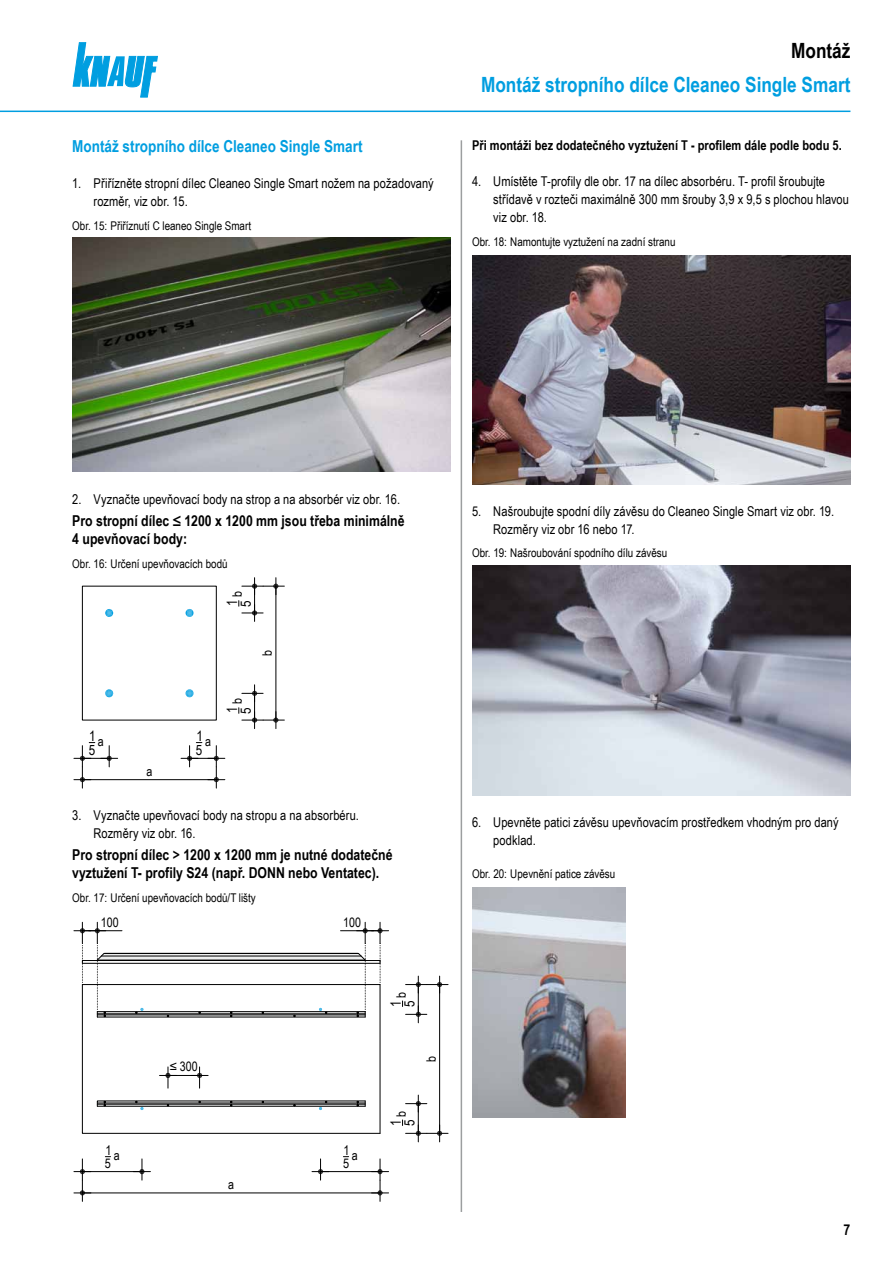
<style>
.page{position:relative;width:893px;height:1263px;background:#fff}
.page>*{position:absolute;margin:0;border:0;box-sizing:border-box;transform-origin:0 0}
.t1{font:700 21px "Arial Narrow";color:#009ee0}
.t2{font:700 21px "Arial Narrow";color:#000}
.t3{font:700 16.5px "Arial Narrow";color:#009ee0}
.t4{font:700 15px/18px "Arial Narrow";color:#000}
.t5{font:14.25px/13.6px "Arial Narrow";color:#000}
.t6{font:13.5px/18px "Arial Narrow";letter-spacing:.005em;color:#000}
.t7{font:700 13.5px "Arial Narrow";color:#000}
.t8{font:13.35px/12.8px "Arial Narrow";color:#000}
.t9{font:13.05px "Arial Narrow";color:#000}
.t10{font:12px "Arial Narrow";color:#000}
</style>
<div class="page">
<svg style="left:73px;top:43px;width:84px;height:54px"></svg>
<hr style="left:0;top:111px;width:850px;height:1px;background:#009ee0">
<hr style="left:461px;top:140px;width:1px;height:1072px;background:#9c9e9f">
<img style="left:72px;top:238px;width:379px;height:234px">
<div style="left:82px;top:586px;width:135px;height:134px;border:1px solid #000"></div>
<svg style="left:105px;top:609px;width:8px;height:8px"></svg>
<svg style="left:186px;top:609px;width:8px;height:8px"></svg>
<svg style="left:186px;top:689px;width:8px;height:8px"></svg>
<svg style="left:105px;top:689px;width:8px;height:8px"></svg>
<hr style="left:276px;top:587px;width:1px;height:132px;background:#000">
<svg style="left:239px;top:578px;width:45px;height:43px"></svg>
<svg style="left:239px;top:685px;width:45px;height:44px"></svg>
<hr style="left:83px;top:779px;width:132px;height:1px;background:#000">
<svg style="left:74px;top:742px;width:44px;height:46px"></svg>
<svg style="left:181px;top:742px;width:44px;height:46px"></svg>
<hr style="left:439px;top:985px;width:1px;height:147px;background:#000">
<svg style="left:402px;top:1095px;width:46px;height:47px"></svg>
<svg style="left:402px;top:976px;width:46px;height:47px"></svg>
<hr style="left:83px;top:1171px;width:58px;height:1px;background:#000">
<svg style="left:133px;top:1159px;width:17px;height:21px"></svg>
<hr style="left:83px;top:1193px;width:296px;height:1px;background:#000">
<svg style="left:74px;top:1159px;width:17px;height:42px"></svg>
<hr style="left:321px;top:1171px;width:58px;height:1px;background:#000">
<svg style="left:372px;top:1159px;width:17px;height:42px"></svg>
<svg style="left:312px;top:1159px;width:17px;height:21px"></svg>
<svg style="left:74px;top:922px;width:315px;height:212px"></svg>
<img style="left:472px;top:255px;width:378px;height:230px">
<img style="left:472px;top:565px;width:378px;height:230px">
<img style="left:472px;top:887px;width:153px;height:230px">
<p class="t3" style="left:72px;top:134px;width:292px">Montáž stropního dílce Cleaneo Single Smart</p>
<p class="t6" style="left:94px;top:174px;width:342px;text-indent:-21px">1. Přiřízněte stropní dílec Cleaneo Single Smart nožem na požadovaný rozměr, viz obr. 15.</p>
<p class="t10" style="left:72px;top:217px;width:180px">Obr. 15: Přiříznutí C leaneo Single Smart</p>
<h1 class="t2" style="left:791px;top:34px;width:61px">Montáž</h1>
<h1 class="t1" style="left:481px;top:69px;width:371px">Montáž stropního dílce Cleaneo Single Smart</h1>
<p class="t7" style="left:472px;top:135px;width:371px">Při montáži bez dodatečného vyztužení T - profilem dále podle bodu 5.</p>
<p class="t6" style="left:493px;top:172px;width:357px;text-indent:-21px">4. Umístěte T-profily dle obr. 17 na dílec absorbéru. T- profil šroubujte střídavě v rozteči maximálně 300 mm šrouby 3,9 x 9,5 s plochou hlavou viz obr. 18.</p>
<p class="t10" style="left:472px;top:232px;width:205px">Obr. 18: Namontujte vyztužení na zadní stranu</p>
<p class="t6" style="left:72px;top:490px;width:329px">2. Vyznačte upevňovací body na strop a na absorbér viz obr. 16.</p>
<p class="t4" style="left:72px;top:511px;width:334px">Pro stropní dílec ≤ 1200 x 1200 mm jsou třeba minimálně<br>4 upevňovací body:</p>
<p class="t10" style="left:72px;top:555px;width:157px">Obr. 16: Určení upevňovacích bodů</p>
<p class="t9" style="left:228px;top:597px;width:7px;rotate:-90deg">b</p>
<p class="t5" style="left:225px;top:607px;width:8px;rotate:-90deg">1<br>5</p>
<p class="t9" style="left:258px;top:656px;width:7px;rotate:-90deg">b</p>
<p class="t5" style="left:89px;top:728px;width:8px">1<br>5</p>
<p class="t5" style="left:196px;top:728px;width:8px">1<br>5</p>
<p class="t9" style="left:98px;top:731px;width:7px">a</p>
<p class="t9" style="left:205px;top:731px;width:7px">a</p>
<p class="t9" style="left:146px;top:761px;width:7px">a</p>
<p class="t9" style="left:228px;top:704px;width:7px;rotate:-90deg">b</p>
<p class="t5" style="left:225px;top:714px;width:8px;rotate:-90deg">1<br>5</p>
<p class="t6" style="left:94px;top:805px;width:267px;text-indent:-21px">3. Vyznačte upevňovací body na stropu a na absorbéru.<br>Rozměry viz obr. 16.</p>
<p class="t4" style="left:72px;top:845px;width:322px">Pro stropní dílec &gt; 1200 x 1200 mm je nutné dodatečné vyztužení T- profily S24 (např. DONN nebo Ventatec).</p>
<p class="t10" style="left:72px;top:888px;width:185px">Obr. 17: Určení upevňovacích bodů/T lišty</p>
<p class="t9" style="left:101px;top:912px;width:19px">100</p>
<p class="t9" style="left:343px;top:912px;width:19px">100</p>
<p class="t9" style="left:170px;top:1057px;width:30px">≤ 300</p>
<p class="t9" style="left:114px;top:1145px;width:7px">a</p>
<p class="t8" style="left:343px;top:1143px;width:8px">1<br>5</p>
<p class="t9" style="left:352px;top:1145px;width:7px">a</p>
<p class="t8" style="left:105px;top:1143px;width:8px">1<br>5</p>
<p class="t9" style="left:228px;top:1175px;width:7px">a</p>
<p class="t9" style="left:391px;top:997px;width:7px;rotate:-90deg">b</p>
<p class="t5" style="left:388px;top:1007px;width:8px;rotate:-90deg">1<br>5</p>
<p class="t9" style="left:421px;top:1062px;width:7px;rotate:-90deg">b</p>
<p class="t9" style="left:391px;top:1117px;width:7px;rotate:-90deg">b</p>
<p class="t5" style="left:388px;top:1126px;width:8px;rotate:-90deg">1<br>5</p>
<p class="t6" style="left:493px;top:501px;width:342px;text-indent:-21px">5. Našroubujte spodní díly závěsu do Cleaneo Single Smart viz obr. 19.<br>Rozměry viz obr 16 nebo 17.</p>
<p class="t10" style="left:472px;top:544px;width:197px">Obr. 19: Našroubování spodního dílu závěsu</p>
<p class="t6" style="left:493px;top:813px;width:347px;text-indent:-21px">6. Upevněte patici závěsu upevňovacím prostředkem vhodným pro daný podklad.</p>
<p class="t10" style="left:472px;top:865px;width:145px">Obr. 20: Upevnění patice závěsu</p>
<p class="t4" style="left:844px;top:1219px;width:8px">7</p>
</div>
